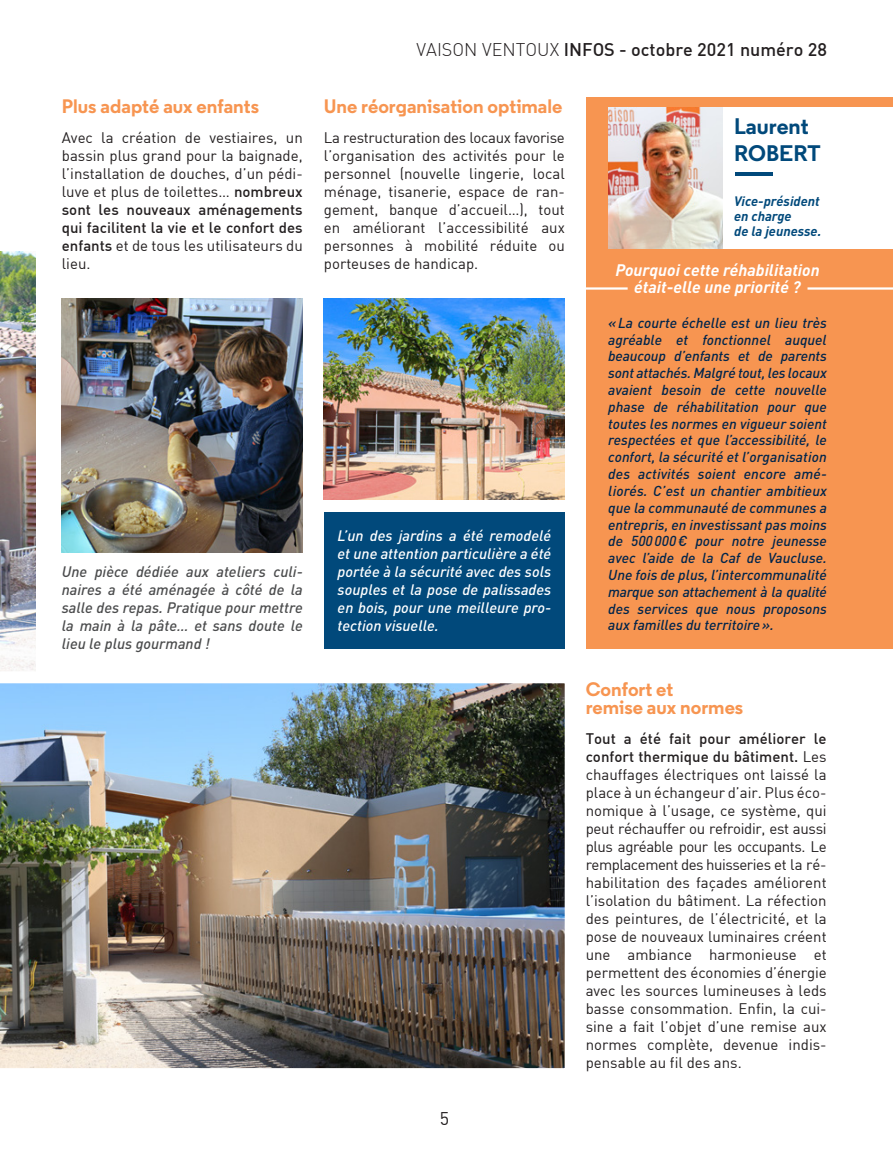
<style>
.page{position:relative;width:893px;height:1166px;background:#fff}
.page>*{position:absolute;margin:0;border:0;box-sizing:border-box;transform-origin:0 0}
.t1{font:700 22.5px "Regular";color:#01497b}
.t2{font:700 19.5px "Regular";color:#f79551}
.t3{font:500 18px "DIN";color:#231f20}
.t4{font:18px "DIN";color:#231f20}
.t5{font:italic 700 16.5px "DIN";color:#fff}
.t6{font:15px/18px "DIN";color:#231f20;text-align:justify}
.t7{font:italic 500 15px/18px "DIN";color:#fff;text-align:justify}
.t8{font:italic 500 15px/18px "DIN";color:#4b4c4d;text-align:justify}
.t9{font:italic 500 14.25px/16.8px "DIN";color:#00254b;text-align:justify}
.t10{font:italic 700 13.5px "DIN";color:#01497b}
.s1{font-weight:500}
.s2{font-weight:300}
</style>
<div class="page">
<img style="left:0;top:251px;width:36px;height:414px">
<img style="left:0;top:665px;width:565px;height:404px">
<img style="left:62px;top:298px;width:241px;height:254px">
<img style="left:324px;top:298px;width:241px;height:201px">
<div style="left:586px;top:98px;width:307px;height:550px;background:#f79551"></div>
<div style="left:608px;top:108px;width:285px;height:141px;background:#fff"></div>
<div style="left:324px;top:512px;width:241px;height:136px;background:#01497b"></div>
<img style="left:608px;top:108px;width:115px;height:141px">
<hr style="left:736px;top:172px;width:37px;height:4px;background:#01497b">
<hr style="left:583px;top:287px;width:45px;height:2px;background:#fff">
<hr style="left:807px;top:287px;width:86px;height:2px;background:#fff">
<p class="t2" style="left:62px;top:93px;width:199px">Plus adapté aux enfants</p>
<p class="t6" style="left:62px;top:128px;width:242px">Avec la création de vestiaires, un bassin plus grand pour la baignade, l’installation de douches, d’un pédi&shy;luve et plus de toilettes… <span class="s1">nombreux sont les nouveaux aménagements qui facilitent la vie et le confort des enfants</span> et de tous les utilisateurs du lieu.</p>
<p class="t8" style="left:62px;top:562px;width:242px">Une pièce dédiée aux ateliers culi&shy;naires a été aménagée à côté de la salle des repas. Pratique pour mettre la main à la pâte… et sans doute le lieu le plus gourmand !</p>
<p class="t3" style="left:417px;top:38px;width:412px"><span class="s2">VAISON VENTOUX</span> INFOS - octobre 2021 numéro 28</p>
<p class="t2" style="left:324px;top:93px;width:240px">Une réorganisation optimale</p>
<p class="t6" style="left:324px;top:128px;width:242px">La restructuration des locaux favorise l’organisation des activités pour le personnel (nouvelle lingerie, local ménage, tisanerie, espace de ran&shy;gement, banque d’accueil…), tout en améliorant l’accessibilité aux personnes à mobilité réduite ou porteuses de handicap.</p>
<p class="t7" style="left:338px;top:526px;width:215px">L’un des jardins a été remodelé et une attention particulière a été portée à la sécurité avec des sols souples et la pose de palissades en bois, pour une meilleure pro&shy;tection visuelle.</p>
<p class="t4" style="left:440px;top:1106px;width:11px">5</p>
<p class="t1" style="left:734px;top:112px;width:76px">Laurent</p>
<p class="t1" style="left:734px;top:139px;width:88px">ROBERT</p>
<p class="t10" style="left:734px;top:193px;width:87px">Vice-président</p>
<p class="t10" style="left:734px;top:208px;width:59px">en charge</p>
<p class="t10" style="left:734px;top:223px;width:89px">de la jeunesse.</p>
<p class="t5" style="left:615px;top:260px;width:206px">Pourquoi cette réhabilitation</p>
<p class="t5" style="left:634px;top:276px;width:168px">était-elle une priorité ?</p>
<p class="t9" style="left:608px;top:314px;width:220px">«La courte échelle est un lieu très agréable et fonctionnel auquel beaucoup d’enfants et de parents sont attachés. Malgré tout, les locaux avaient besoin de cette nouvelle phase de réhabilitation pour que toutes les normes en vigueur soient respectées et que l’accessibilité, le confort, la sécurité et l’organisation des activités soient encore amé&shy;liorés. C’est un chantier ambitieux que la communauté de communes a entrepris, en investissant pas moins de 500000€ pour notre jeunesse avec l’aide de la Caf de Vaucluse.<br>Une fois de plus, l’intercommunalité marque son attachement à la qualité des services que nous proposons aux familles du territoire».</p>
<p class="t2" style="left:586px;top:675px;width:89px">Confort et</p>
<p class="t2" style="left:586px;top:693px;width:159px">remise aux normes</p>
<p class="t6" style="left:586px;top:728px;width:242px"><span class="s1">Tout a été fait pour améliorer le confort thermique du bâtiment.</span> Les chauffages électriques ont laissé la place à un échangeur d’air. Plus éco&shy;nomique à l’usage, ce système, qui peut réchauffer ou refroidir, est aussi plus agréable pour les occupants. Le remplacement des huisseries et la ré&shy;habilitation des façades améliorent l’isolation du bâtiment. La réfection des peintures, de l’électricité, et la pose de nouveaux luminaires créent une ambiance harmonieuse et permettent des économies d’énergie avec les sources lumineuses à leds basse consommation. Enfin, la cui&shy;sine a fait l’objet d’une remise aux normes complète, devenue indis&shy;pensable au fil des ans.</p>
</div>
